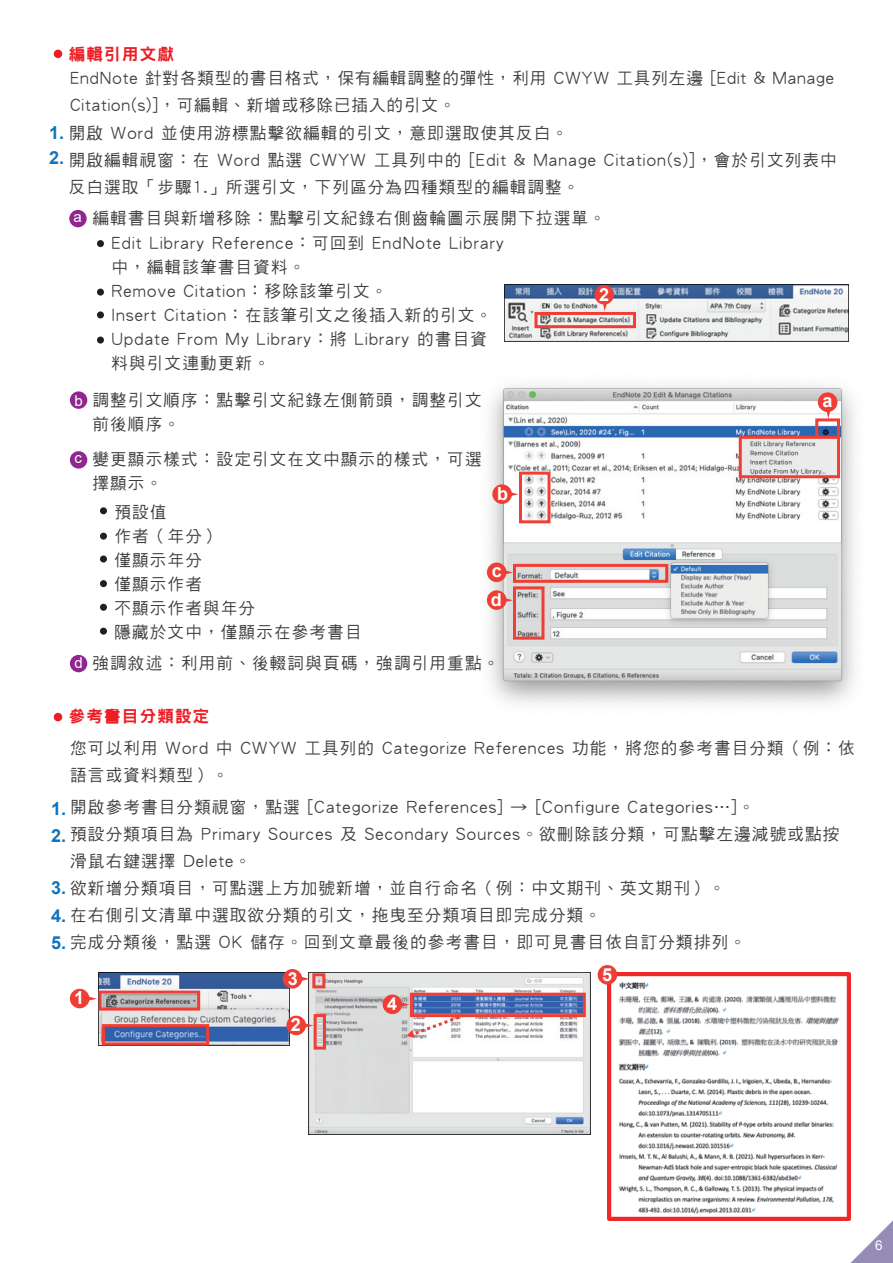
<style>
.page{position:relative;width:893px;height:1263px;background:#fff}
.page>*{position:absolute;margin:0;border:0;box-sizing:border-box;transform-origin:0 0}
.t1{font:700 18px/29px "Arial";color:#fff}
.t2{font:700 18px/26.7px "Arial";color:#1074bc}
.t3{font:16.5px/24px "DF Hei W5 WINP BF";letter-spacing:.075em;color:#3e3e3f}
.t4{font:16.5px "DFN Hei W9 WINP BF";letter-spacing:.075em;color:#ee1d23}
.t5{font:15px "Arial";color:#fff}
.t6{font:13.5px "Arial";color:#fff}
.s1{font-family:"Arial";font-weight:700;font-size:18px;color:#1074bc}
</style>
<div class="page">
<img style="left:505px;top:285px;width:344px;height:57px">
<img style="left:486px;top:385px;width:369px;height:319px">
<img style="left:98px;top:973px;width:191px;height:72px">
<img style="left:309px;top:973px;width:282px;height:162px">
<img style="left:607px;top:973px;width:244px;height:247px">
<div style="left:54px;top:50px;width:8px;height:8px;background:#ee1d23;border-radius:50%"></div>
<div style="left:54px;top:713px;width:8px;height:8px;background:#ee1d23;border-radius:50%"></div>
<div style="left:70px;top:989px;width:19px;height:19px;background:#ee3e35;border-radius:50%"></div>
<svg style="left:89px;top:996px;width:8px;height:4px"></svg>
<div style="left:286px;top:1015px;width:20px;height:20px;background:#ee3e35;border-radius:50%"></div>
<svg style="left:305px;top:1023px;width:9px;height:4px"></svg>
<div style="left:383px;top:994px;width:19px;height:20px;background:#ee3e35;border-radius:50%"></div>
<svg style="left:402px;top:1002px;width:8px;height:4px"></svg>
<div style="left:598px;top:965px;width:19px;height:19px;background:#ee3e35;border-radius:50%"></div>
<div style="left:283px;top:969px;width:19px;height:19px;background:#ee3e35;border-radius:50%"></div>
<svg style="left:302px;top:977px;width:8px;height:4px"></svg>
<div style="left:594px;top:285px;width:20px;height:19px;background:#ee3e35;border-radius:50%"></div>
<svg style="left:603px;top:304px;width:4px;height:7px"></svg>
<div style="left:818px;top:392px;width:19px;height:20px;background:#ee3e35;border-radius:50%"></div>
<svg style="left:826px;top:411px;width:4px;height:7px"></svg>
<div style="left:492px;top:484px;width:20px;height:20px;background:#ee3e35;border-radius:50%"></div>
<svg style="left:511px;top:492px;width:7px;height:4px"></svg>
<div style="left:487px;top:562px;width:19px;height:20px;background:#ee3e35;border-radius:50%"></div>
<svg style="left:506px;top:570px;width:7px;height:4px"></svg>
<div style="left:487px;top:590px;width:19px;height:20px;background:#ee3e35;border-radius:50%"></div>
<svg style="left:506px;top:598px;width:7px;height:4px"></svg>
<div style="left:69px;top:210px;width:18px;height:17px;background:#90268f;border-radius:50%"></div>
<div style="left:70px;top:391px;width:17px;height:18px;background:#90268f;border-radius:50%"></div>
<div style="left:70px;top:451px;width:17px;height:18px;background:#90268f;border-radius:50%"></div>
<div style="left:70px;top:655px;width:17px;height:17px;background:#90268f;border-radius:50%"></div>
<div style="left:97px;top:240px;width:7px;height:7px;background:#231f20;border-radius:50%"></div>
<div style="left:97px;top:289px;width:7px;height:7px;background:#231f20;border-radius:50%"></div>
<div style="left:97px;top:311px;width:7px;height:7px;background:#231f20;border-radius:50%"></div>
<div style="left:97px;top:337px;width:7px;height:7px;background:#231f20;border-radius:50%"></div>
<div style="left:100px;top:507px;width:7px;height:7px;background:#231f20;border-radius:50%"></div>
<div style="left:100px;top:533px;width:7px;height:7px;background:#231f20;border-radius:50%"></div>
<div style="left:100px;top:580px;width:7px;height:7px;background:#231f20;border-radius:50%"></div>
<div style="left:100px;top:555px;width:7px;height:7px;background:#231f20;border-radius:50%"></div>
<div style="left:100px;top:604px;width:7px;height:7px;background:#231f20;border-radius:50%"></div>
<div style="left:100px;top:628px;width:7px;height:7px;background:#231f20;border-radius:50%"></div>
<div style="left:534px;top:312px;width:102px;height:16px;border:3px solid #ee3e35"></div>
<div style="left:519px;top:472px;width:31px;height:51px;border:3px solid #ee3e35"></div>
<div style="left:815px;top:418px;width:25px;height:21px;border:3px solid #ee3e35"></div>
<div style="left:513px;top:564px;width:155px;height:19px;border:3px solid #ee3e35"></div>
<div style="left:513px;top:586px;width:31px;height:54px;border:3px solid #ee3e35"></div>
<img style="left:661px;top:555px;width:118px;height:75px">
<img style="left:743px;top:440px;width:93px;height:34px">
<div style="left:739px;top:436px;width:101px;height:42px;border:3px solid #ee3e35"></div>
<div style="left:99px;top:990px;width:101px;height:20px;border:3px solid #ee3e35"></div>
<div style="left:102px;top:1024px;width:107px;height:21px;border:3px solid #ee3e35"></div>
<div style="left:312px;top:973px;width:13px;height:15px;border:3px solid #ee3e35"></div>
<div style="left:314px;top:1014px;width:12px;height:35px;border:3px solid #ee3e35"></div>
<div style="left:410px;top:993px;width:176px;height:24px;border:3px solid #ee3e35"></div>
<svg style="left:407px;top:1012px;width:60px;height:27px"></svg>
<svg style="left:850px;top:1220px;width:43px;height:43px"></svg>
<p class="t4" style="left:69px;top:46px;width:107px">編輯引用文獻</p>
<p class="t3" style="left:70px;top:65px;width:765px;line-height:27px">EndNote 針對各類型的書目格式，保有編輯調整的彈性，利用 CWYW 工具列左邊 [Edit &amp; Manage<br>Citation(s)]，可編輯、新增或移除已插入的引文。</p>
<p class="t3" style="left:49px;top:121px;width:520px"><span class="s1">1.</span> 開啟 Word 並使用游標點擊欲編輯的引文，意即選取使其反白。</p>
<p class="t3" style="left:69px;top:147px;width:770px;line-height:27px;text-indent:-20px"><span class="s1">2.</span> 開啟編輯視窗：在 Word 點選 CWYW 工具列中的 [Edit &amp; Manage Citation(s)]，會於引文列表中反白選取「步驟1.」所選引文，下列區分為四種類型的編輯調整。</p>
<p class="t3" style="left:111px;top:206px;width:496px;text-indent:-19px">編輯書目與新增移除：點擊引文紀錄右側齒輪圖示展開下拉選單。<br>Edit Library Reference：可回到 EndNote Library<br>中，編輯該筆書目資料。<br>Remove Citation：移除該筆引文。<br>Insert Citation：在該筆引文之後插入新的引文。<br>Update From My Library：將 Library 的書目資<br>料與引文連動更新。</p>
<p class="t3" style="left:92px;top:388px;width:390px">調整引文順序：點擊引文紀錄左側箭頭，調整引文前後順序。</p>
<p class="t3" style="left:92px;top:447px;width:390px">變更顯示樣式：設定引文在文中顯示的樣式，可選擇顯示。</p>
<p class="t3" style="left:114px;top:500px;width:249px">預設值<br>作者（年分）<br>僅顯示年分<br>僅顯示作者<br>不顯示作者與年分<br>隱藏於文中，僅顯示在參考書目</p>
<p class="t3" style="left:92px;top:651px;width:408px">強調敘述：利用前、後輟詞與頁碼，強調引用重點。</p>
<p class="t4" style="left:69px;top:707px;width:142px">參考書目分類設定</p>
<p class="t3" style="left:70px;top:735px;width:786px;line-height:27px">您可以利用 Word 中 CWYW 工具列的 Categorize References 功能，將您的參考書目分類（例：依語言或資料類型）。</p>
<p class="t3" style="left:70px;top:794px;width:771px;line-height:27px">開啟參考書目分類視窗，點選 [Categorize References] → [Configure Categories…]。<br>預設分類項目為 Primary Sources 及 Secondary Sources。欲刪除該分類，可點擊左邊減號或點按滑鼠右鍵選擇 Delete。</p>
<p class="t3" style="left:51px;top:876px;width:675px"><span class="s1">3.</span> 欲新增分類項目，可點選上方加號新增，並自行命名（例：中文期刊、英文期刊）。</p>
<p class="t3" style="left:70px;top:902px;width:677px;line-height:27px;text-indent:-19px"><span class="s1">4.</span> 在右側引文清單中選取欲分類的引文，拖曳至分類項目即完成分類。<br>完成分類後，點選 OK 儲存。回到文章最後的參考書目，即可見書目依自訂分類排列。</p>
<p class="t5" style="left:73px;top:206px;width:10px">a</p>
<p class="t1" style="left:599px;top:280px;width:12px">2</p>
<p class="t5" style="left:75px;top:390px;width:10px">b</p>
<p class="t1" style="left:823px;top:387px;width:12px">a</p>
<p class="t5" style="left:75px;top:448px;width:9px">c</p>
<p class="t1" style="left:497px;top:479px;width:12px">b</p>
<p class="t1" style="left:491px;top:556px;width:12px">c d</p>
<p class="t5" style="left:75px;top:652px;width:10px">d</p>
<p class="t2" style="left:51px;top:796px;width:17px">1.<br>2.</p>
<p class="t2" style="left:51px;top:930px;width:17px">5.</p>
<p class="t1" style="left:74px;top:984px;width:12px">1</p>
<p class="t1" style="left:288px;top:964px;width:12px">3</p>
<p class="t1" style="left:602px;top:960px;width:12px">5</p>
<p class="t1" style="left:291px;top:1011px;width:12px">2</p>
<p class="t1" style="left:387px;top:990px;width:12px">4</p>
<p class="t6" style="left:875px;top:1235px;width:9px">6</p>
</div>
